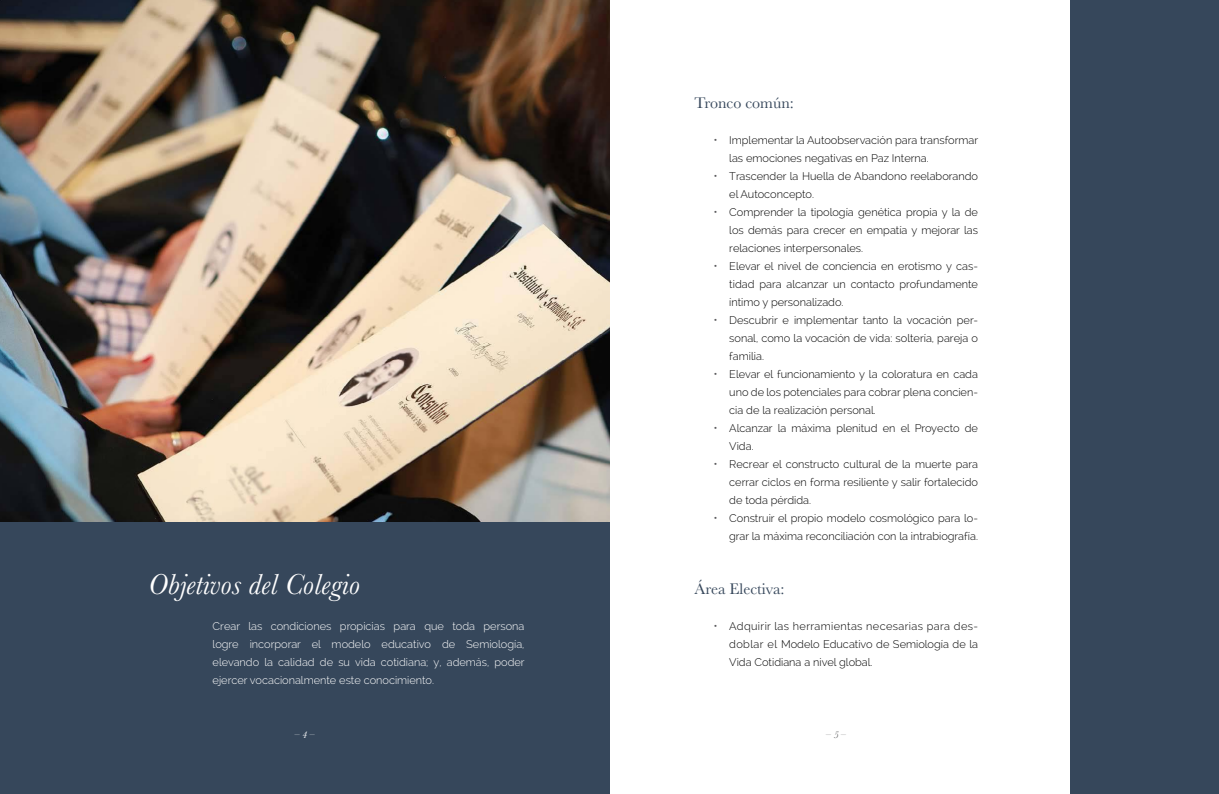
<style>
.page{position:relative;width:1219px;height:794px;background:#fff}
.page>*{position:absolute;margin:0;border:0;box-sizing:border-box;transform-origin:0 0}
.t1{font:italic 30px "Baskerville";color:#fff}
.t2{font:16px "Baskerville";color:#36475b}
.t3{font:300 12px "Raleway";color:#58585a}
.t4{font:300 11px/18px "Raleway";color:#000}
.t5{font:300 11px/18px "Raleway";color:#fff;text-align:justify}
.t6{font:italic 10px "Baskerville";color:#fff}
.t7{font:italic 10px "Baskerville";color:#707172}
</style>
<div class="page">
<div style="left:0;top:517px;width:609px;height:277px;background:#36475b"></div>
<div style="left:1070px;top:0;width:149px;height:794px;background:#36475b"></div>
<img style="left:0;top:0;width:609px;height:522px">
<h1 class="t1" style="left:148px;top:564px;width:213px">Objetivos del Colegio</h1>
<p class="t5" style="left:213px;top:617px;width:314px">Crear las condiciones propicias para que toda persona logre incorporar el modelo educativo de Semiología, elevando la calidad de su vida cotidiana; y, además, poder ejercer vocacionalmente este conocimiento.</p>
<h2 class="t2" style="left:694px;top:92px;width:101px">Tronco común:</h2>
<p class="t3" style="left:713px;top:133px;width:6px">•</p>
<p class="t3" style="left:713px;top:169px;width:6px">•</p>
<p class="t3" style="left:713px;top:205px;width:6px">•</p>
<p class="t4" style="left:729px;top:131px;width:250px">Implementar la Autoobservación para transformar las emociones negativas en Paz Interna.<br>Trascender la Huella de Abandono reelaborando el Autoconcepto.<br>Comprender la tipología genética propia y la de los demás para crecer en empatía y mejorar las relaciones interpersonales.<br>Elevar el nivel de conciencia en erotismo y cas&shy;tidad para alcanzar un contacto profundamente íntimo y personalizado.<br>Descubrir e implementar tanto la vocación per&shy;sonal, como la vocación de vida: soltería, pareja o familia.<br>Elevar el funcionamiento y la coloratura en cada uno de los potenciales para cobrar plena concien&shy;cia de la realización personal.<br>Alcanzar la máxima plenitud en el Proyecto de Vida.<br>Recrear el constructo cultural de la muerte para cerrar ciclos en forma resiliente y salir fortalecido de toda pérdida.<br>Construir el propio modelo cosmológico para lo&shy;grar la máxima reconciliación con la intrabiografía.</p>
<p class="t3" style="left:713px;top:259px;width:6px">•</p>
<p class="t3" style="left:713px;top:313px;width:6px">•</p>
<p class="t3" style="left:713px;top:367px;width:6px">•</p>
<p class="t3" style="left:713px;top:421px;width:6px">•</p>
<p class="t3" style="left:713px;top:457px;width:6px">•</p>
<p class="t3" style="left:713px;top:511px;width:6px">•</p>
<h2 class="t2" style="left:694px;top:578px;width:92px">Área Electiva:</h2>
<p class="t3" style="left:713px;top:619px;width:6px">•</p>
<p class="t4" style="left:729px;top:617px;width:250px;text-align:justify">Adquirir las herramientas necesarias para des&shy;doblar el Modelo Educativo de Semiología de la Vida Cotidiana a nivel global.</p>
<p class="t6" style="left:295px;top:728px;width:21px">– 4 –</p>
<p class="t7" style="left:826px;top:728px;width:21px">– 5 –</p>
</div>
